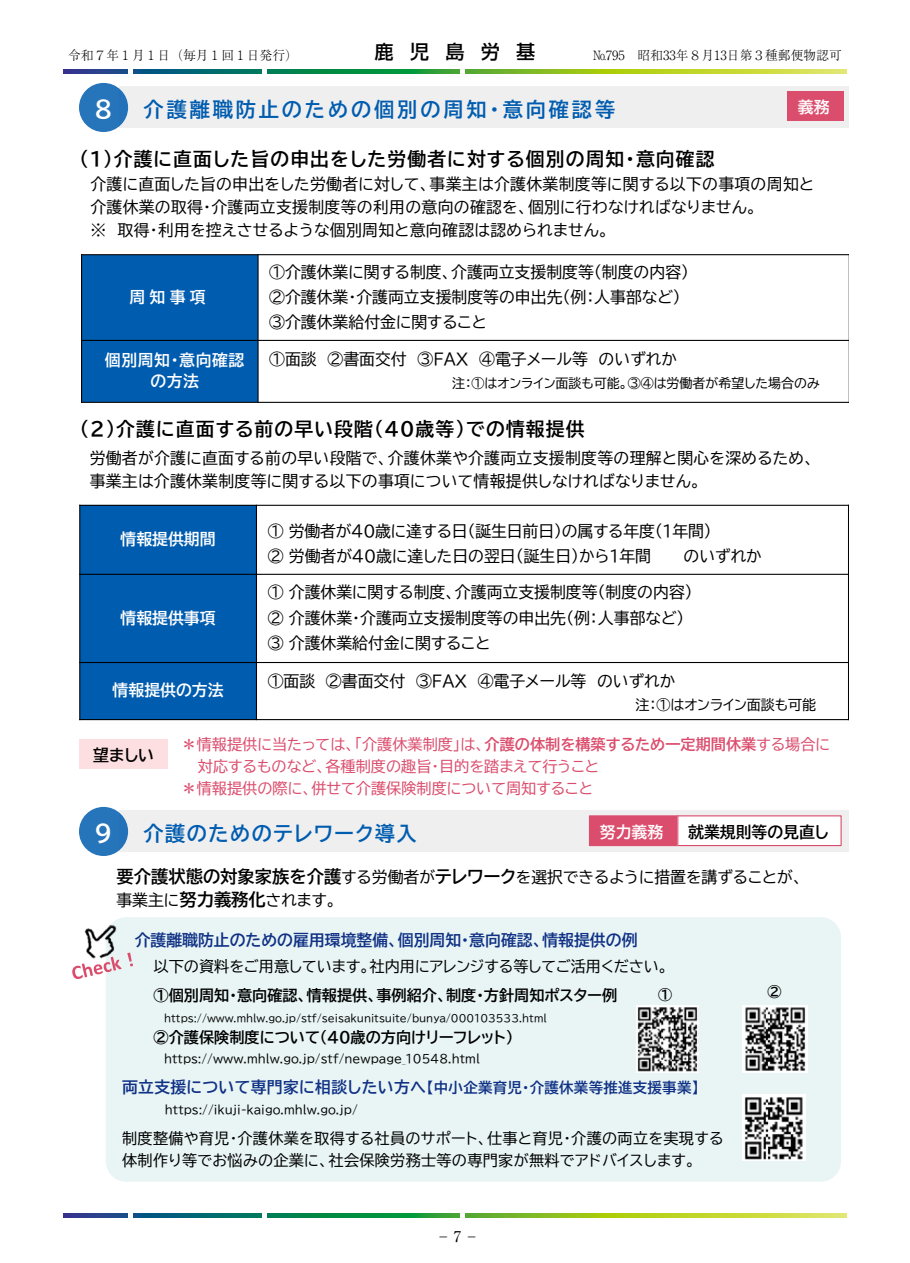
<style>
.page{position:relative;width:910px;height:1263px;background:#fff}
.page>*{position:absolute;margin:0;border:0;box-sizing:border-box;transform-origin:0 0}
.t1{font:23.1px "BIZ UDP Gothic Bold";color:#fff}
.t2{font:20.1px "BIZ UDP Gothic Bold";letter-spacing:.14em;color:#005caf}
.t3{font:20.1px "BIZ UDP Gothic Bold";letter-spacing:.075em;color:#005caf}
.t4{font:500 19.2px "Shin Go Pr 6 N";letter-spacing:.85em;color:#000}
.t5{font:18.75px "BIZ UDP Gothic Bold";letter-spacing:.06em;color:#000}
.t6{font:15.9px/25.3px "BIZ UDP Gothic";color:#000}
.t7{font:15.9px/22.8px "BIZ UDP Gothic";letter-spacing:.02em;color:#000}
.t8{font:15.9px "BIZ UDP Gothic Bold";color:#103185}
.t9{font:15.9px "BIZ UDP Gothic Bold";color:#fff}
.t10{font:15.9px "BIZ UDP Gothic Bold";color:#000}
.t11{font:15.9px/21px "BIZ UDP Gothic Bold";letter-spacing:.04em;color:#fff;text-align:center}
.t12{font:15.15px/21.8px "BIZ UDP Gothic";letter-spacing:.015em;color:#000}
.t13{font:15.15px "BIZ UDP Gothic";color:#db4d6d}
.t14{font:15.15px "BIZ UDP Gothic Bold";color:#000}
.t15{font:14.4px "BIZ UDP Gothic Bold";letter-spacing:.02em;color:#103185}
.t16{font:14.1px "BIZ UDP Gothic";color:#000}
.t17{font:14.1px "BIZ UDP Gothic Bold";color:#000}
.t18{font:13.8px "Ryumin Pr 6 N";color:#000}
.t19{font:13.05px "BIZ UDP Gothic";color:#000}
.t20{font:300 12.75px "Ryumin Pr 6 N";color:#000}
.t21{font:11.55px "BIZ UDP Gothic";color:#000}
.t22{font:10.2px "BIZ UDP Gothic";color:#000}
.s1{font-family:"BIZ UDP Gothic Bold"}
.s2{font-family:"BIZ UDP Gothic Bold";font-size:17.25px}
.s3{font-size:15.9px}
.s4{font-size:14.85px}
</style>
<div class="page">
<svg style="left:64px;top:1213px;width:64px;height:4px"></svg>
<svg style="left:134px;top:1213px;width:128px;height:4px"></svg>
<svg style="left:268px;top:1213px;width:191px;height:4px"></svg>
<svg style="left:466px;top:1213px;width:380px;height:4px;background:#acce2f"></svg>
<svg style="left:64px;top:69px;width:64px;height:4px"></svg>
<svg style="left:134px;top:69px;width:128px;height:4px"></svg>
<svg style="left:268px;top:69px;width:191px;height:4px"></svg>
<svg style="left:466px;top:69px;width:380px;height:4px;background:#acce2f"></svg>
<div style="left:82px;top:255px;width:176px;height:85px;background:#005caf"></div>
<div style="left:82px;top:340px;width:176px;height:62px;background:#005caf"></div>
<hr style="left:257px;top:254px;width:2px;height:149px;background:#000">
<hr style="left:81px;top:340px;width:767px;height:1px;background:#000">
<hr style="left:81px;top:254px;width:1px;height:149px;background:#000">
<hr style="left:81px;top:254px;width:767px;height:1px;background:#000">
<hr style="left:81px;top:402px;width:767px;height:1px;background:#000">
<div style="left:80px;top:505px;width:176px;height:69px;background:#005caf"></div>
<div style="left:80px;top:574px;width:176px;height:88px;background:#005caf"></div>
<div style="left:80px;top:662px;width:176px;height:58px;background:#005caf"></div>
<hr style="left:256px;top:505px;width:1px;height:215px;background:#000">
<hr style="left:79px;top:574px;width:769px;height:1px;background:#000">
<hr style="left:79px;top:662px;width:769px;height:1px;background:#000">
<hr style="left:79px;top:505px;width:1px;height:215px;background:#000">
<hr style="left:848px;top:505px;width:1px;height:215px;background:#000">
<hr style="left:79px;top:505px;width:769px;height:1px;background:#000">
<hr style="left:79px;top:719px;width:769px;height:1px;background:#000">
<div style="left:106px;top:917px;width:735px;height:265px;background:#e9f5f5;border-radius:20px"></div>
<img style="left:636px;top:1006px;width:63px;height:66px">
<img style="left:742px;top:1094px;width:64px;height:66px">
<img style="left:742px;top:1006px;width:65px;height:66px">
<div style="left:79px;top:739px;width:89px;height:29px;background:#fedfe1"></div>
<img style="left:84px;top:917px;width:39px;height:35px">
<svg style="left:72px;top:952px;width:61px;height:27px"></svg>
<div style="left:119px;top:87px;width:729px;height:41px;background:#efeff0"></div>
<div style="left:79px;top:83px;width:49px;height:49px;background:#2674ba;border-radius:50%"></div>
<div style="left:787px;top:91px;width:57px;height:30px;background:#db4d6d"></div>
<div style="left:119px;top:811px;width:729px;height:41px;background:#efeff0"></div>
<div style="left:79px;top:807px;width:49px;height:49px;background:#2674ba;border-radius:50%"></div>
<div style="left:589px;top:816px;width:89px;height:29px;background:#db4d6d"></div>
<div style="left:589px;top:815px;width:89px;height:31px;border:1px solid #db4d6d"></div>
<div style="left:678px;top:816px;width:163px;height:29px;background:#fff"></div>
<div style="left:677px;top:815px;width:165px;height:31px;border:1px solid #db4d6d"></div>
<p class="t20" style="left:68px;top:45px;width:225px">令和７年１月１日（毎月１回１日発行）</p>
<p class="t4" style="left:375px;top:36px;width:162px">鹿児島労基</p>
<p class="t20" style="left:593px;top:45px;width:250px">№795　昭和33年８月13日第３種郵便物認可</p>
<h1 class="t1" style="left:95px;top:98px;width:19px">8</h1>
<p class="t2" style="left:144px;top:99px;width:473px">介護離職防止のための個別の周知・意向確認等</p>
<p class="t9" style="left:798px;top:99px;width:33px">義務</p>
<p class="t5" style="left:80px;top:150px;width:636px">（１）介護に直面した旨の申出をした労働者に対する個別の周知・意向確認</p>
<p class="t7" style="left:90px;top:173px;width:725px">介護に直面した旨の申出をした労働者に対して、事業主は介護休業制度等に関する以下の事項の周知と介護休業の取得・介護両立支援制度等の利用の意向の確認を、個別に行わなければなりません。<br>※ 取得・利用を控えさせるような個別周知と意向確認は認められません。</p>
<p class="t9" style="left:129px;top:289px;width:78px">周知事項</p>
<p class="t6" style="left:269px;top:259px;width:421px">①介護休業に関する制度、介護両立支援制度等（制度の内容）<br>②介護休業・介護両立支援制度等の申出先（例：人事部など）<br>③介護休業給付金に関すること</p>
<p class="t11" style="left:105px;top:350px;width:141px">個別周知・意向確認の方法</p>
<p class="t6" style="left:269px;top:346px;width:409px">①面談 ②書面交付 ③FAX ④電子メール等 のいずれか</p>
<p class="t19" style="left:452px;top:376px;width:369px">注：①はオンライン面談も可能。③④は労働者が希望した場合のみ</p>
<p class="t5" style="left:80px;top:420px;width:506px">（２）介護に直面する前の早い段階(40歳等)での情報提供</p>
<p class="t7" style="left:90px;top:447px;width:726px">労働者が介護に直面する前の早い段階で、介護休業や介護両立支援制度等の理解と関心を深めるため、事業主は介護休業制度等に関する以下の事項について情報提供しなければなりません。</p>
<p class="t9" style="left:121px;top:531px;width:97px">情報提供期間</p>
<p class="t6" style="left:268px;top:518px;width:445px">① 労働者が40歳に達する日（誕生日前日）の属する年度（１年間）<br>② 労働者が40歳に達した日の翌日（誕生日）から１年間</p>
<p class="t6" style="left:683px;top:543px;width:80px">のいずれか</p>
<p class="t9" style="left:121px;top:610px;width:97px">情報提供事項</p>
<p class="t6" style="left:268px;top:580px;width:427px">① 介護休業に関する制度、介護両立支援制度等（制度の内容）<br>② 介護休業・介護両立支援制度等の申出先（例：人事部など）<br>③ 介護休業給付金に関すること</p>
<p class="t6" style="left:268px;top:668px;width:409px">①面談 ②書面交付 ③FAX ④電子メール等 のいずれか</p>
<p class="t9" style="left:113px;top:682px;width:112px">情報提供の方法</p>
<p class="t16" style="left:635px;top:697px;width:182px">注：①はオンライン面談も可能</p>
<p class="t13" style="left:182px;top:737px;width:650px">＊情報提供に当たっては、「介護休業制度」は、<span class="s1">介護の体制を構築するため一定期間休業</span>する場合に</p>
<p class="t13" style="left:198px;top:759px;width:403px">対応するものなど、各種制度の趣旨・目的を踏まえて行うこと</p>
<p class="t13" style="left:182px;top:780px;width:413px">＊情報提供の際に、併せて介護保険制度について周知すること</p>
<p class="t10" style="left:93px;top:747px;width:62px">望ましい</p>
<h1 class="t1" style="left:95px;top:822px;width:19px">9</h1>
<p class="t3" style="left:144px;top:823px;width:275px">介護のためのテレワーク導入</p>
<p class="t9" style="left:600px;top:824px;width:65px">努力義務</p>
<p class="t10" style="left:688px;top:824px;width:142px">就業規則等の見直し</p>
<p class="t6" style="left:116px;top:866px;width:688px;line-height:22.8px"><span class="s2">要介護状態の対象家族を介護</span>する労働者が<span class="s2">テレワーク</span>を選択できるように措置を講ずることが、事業主に<span class="s2">努力義務化</span>されます。</p>
<p class="t8" style="left:135px;top:932px;width:504px">介護離職防止のための雇用環境整備、個別周知・意向確認、情報提供の例</p>
<p class="t12" style="left:154px;top:955px;width:516px">以下の資料をご用意しています。社内用にアレンジする等してご活用ください。</p>
<p class="t14" style="left:154px;top:988px;width:465px">①個別周知・意向確認、情報提供、事例紹介、制度・方針周知ポスター例</p>
<p class="t22" style="left:164px;top:1013px;width:384px">https://www.mhlw.go.jp/stf/seisakunitsuite/bunya/000103533.html</p>
<p class="t14" style="left:154px;top:1029px;width:361px">②介護保険制度について（40歳の方向けリーフレット）</p>
<p class="t21" style="left:164px;top:1053px;width:317px">https://www.mhlw.go.jp/stf/newpage_10548.html</p>
<p class="t15" style="left:122px;top:1080px;width:578px"><span class="s3">両立支援について専門家に相談したい方へ</span>【中小企業育児・介護休業等推進支援事業】</p>
<p class="t21" style="left:165px;top:1103px;width:194px">https://ikuji-kaigo.mhlw.go.jp/</p>
<p class="t12" style="left:122px;top:1127px;width:603px">制度整備や育児・介護休業を取得する社員のサポート、仕事と育児・介護の両立を実現する体制作り等でお悩みの企業に、社会保険労務士等の専門家が無料でアドバイスします。</p>
<p class="t17" style="left:658px;top:987px;width:16px">①</p>
<p class="t17" style="left:767px;top:984px;width:16px">②</p>
<p class="t18" style="left:436px;top:1226px;width:43px">－<span class="s4">7</span>－</p>
</div>
